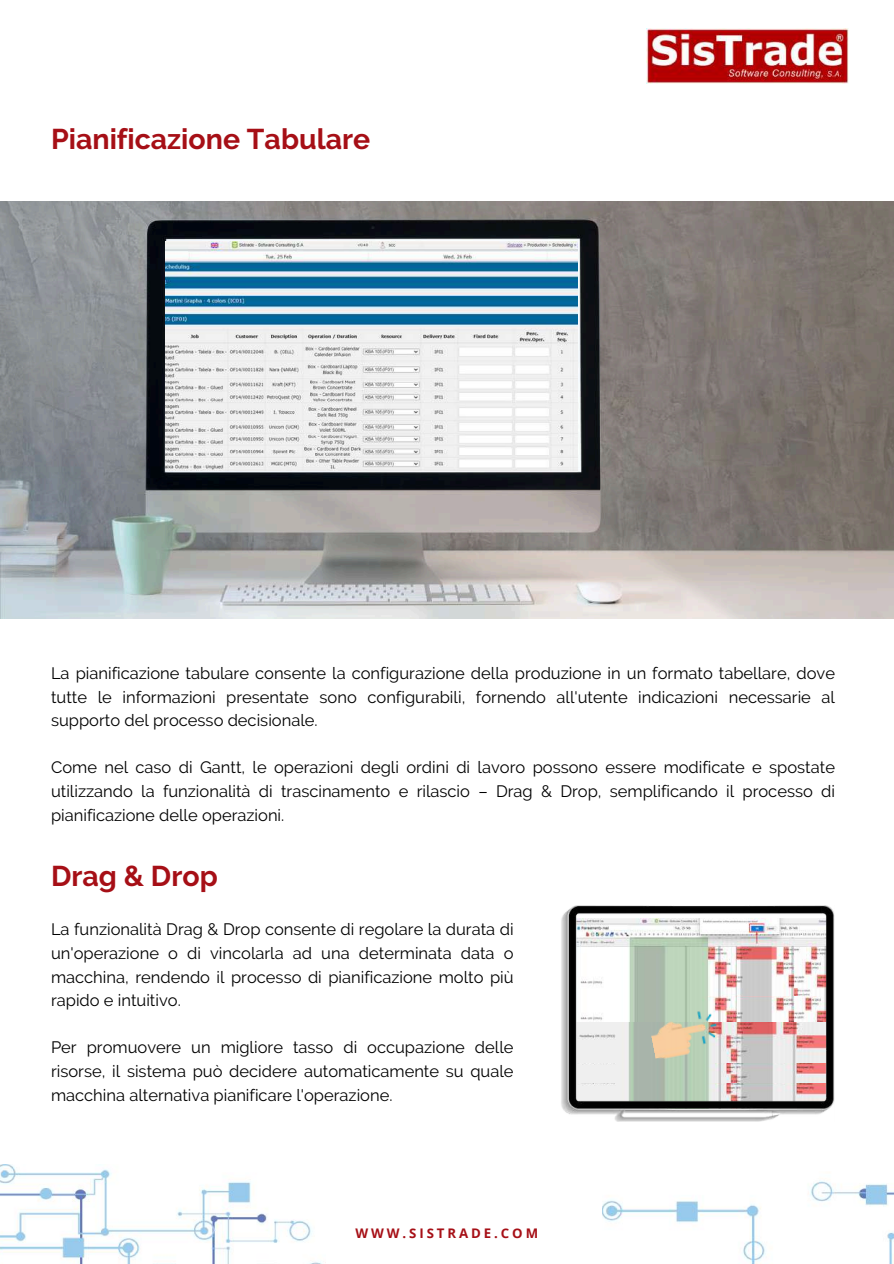
<style>
.page{position:relative;width:894px;height:1264px;background:#fff}
.page>*{position:absolute;margin:0;border:0;box-sizing:border-box;transform-origin:0 0}
.t1{font:700 28.5px "Raleway";color:#a60f16}
.t2{font:16.5px/23.7px "Raleway";color:#000;text-align:justify}
.t3{font:700 13.2px "Open Sans";letter-spacing:.22em;color:#a60f16}
</style>
<div class="page">
<img style="left:602px;top:1181px;width:291px;height:82px">
<img style="left:0;top:1164px;width:321px;height:99px">
<img style="left:646px;top:29px;width:202px;height:55px">
<img style="left:0;top:201px;width:893px;height:418px">
<img style="left:165px;top:241px;width:412px;height:230px">
<img style="left:561px;top:905px;width:273px;height:216px">
<img style="left:645px;top:996px;width:78px;height:77px">
<h1 class="t1" style="left:51px;top:123px;width:320px">Pianificazione Tabulare</h1>
<p class="t2" style="left:51px;top:661px;width:785px">La pianificazione tabulare consente la configurazione della produzione in un formato tabellare, dove tutte le informazioni presentate sono configurabili, fornendo all'utente indicazioni necessarie al supporto del processo decisionale.</p>
<p class="t2" style="left:51px;top:755px;width:785px">Come nel caso di Gantt, le operazioni degli ordini di lavoro possono essere modificate e spostate utilizzando la funzionalità di trascinamento e rilascio – Drag &amp; Drop, semplificando il processo di pianificazione delle operazioni.</p>
<h1 class="t1" style="left:51px;top:859px;width:168px">Drag &amp; Drop</h1>
<p class="t2" style="left:51px;top:917px;width:464px">La funzionalità Drag &amp; Drop consente di regolare la durata di un'operazione o di vincolarla ad una determinata data o macchina, rendendo il processo di pianificazione molto più rapido e intuitivo.</p>
<p class="t2" style="left:51px;top:1035px;width:464px">Per promuovere un migliore tasso di occupazione delle risorse, il sistema può decidere automaticamente su quale macchina alternativa pianificare l'operazione.</p>
<p class="t3" style="left:355px;top:1223px;width:184px">WWW.SISTRADE.COM</p>
</div>
